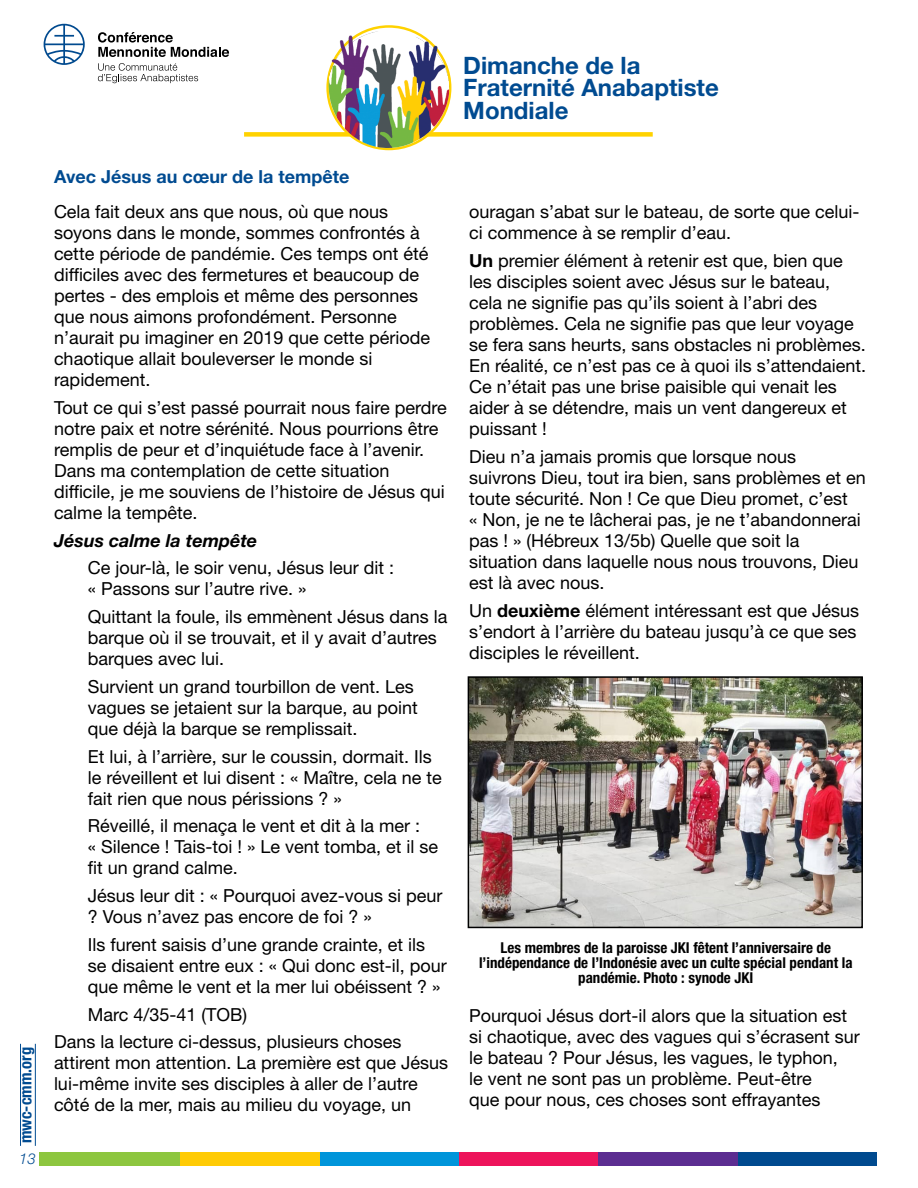
<style>
.page{position:relative;width:918px;height:1188px;background:#fff}
.page>*{position:absolute;margin:0;border:0;box-sizing:border-box;transform-origin:0 0}
.t1{font:700 24px/22.5px "Helvetica Neue";color:#004b91}
.t2{font:18px/21px "Helvetica Neue LT Std";color:#000}
.t3{font:700 18px "Helvetica Neue LT Std";color:#004b91}
.t4{font:italic 700 18px "Helvetica Neue LT Std";color:#000}
.t5{font:700 condensed 16.5px "Helvetica Neue LT Std";color:#004b91}
.t6{font:700 condensed 15px/15px "Helvetica Neue LT Std";color:#000;text-align:center}
.t7{font:italic 300 15px "Helvetica Neue LT Std";color:#004b91}
.s1{font-weight:700}
</style>
<div class="page">
<div style="left:244px;top:132px;width:409px;height:5px;background:#ffd200"></div>
<img style="left:325px;top:28px;width:125px;height:121px">
<div style="left:736px;top:1153px;width:141px;height:13px;background:#004a8f"></div>
<div style="left:597px;top:1153px;width:141px;height:13px;background:#5c2d91"></div>
<div style="left:458px;top:1153px;width:140px;height:13px;background:#ed145b"></div>
<div style="left:318px;top:1153px;width:141px;height:13px;background:#0095da"></div>
<div style="left:179px;top:1153px;width:140px;height:13px;background:#ffcb05"></div>
<div style="left:39px;top:1153px;width:141px;height:13px;background:#8dc63f"></div>
<svg style="left:98px;top:32px;width:131px;height:25px"></svg>
<svg style="left:98px;top:63px;width:100px;height:20px"></svg>
<svg style="left:44px;top:24px;width:41px;height:41px"></svg>
<hr style="left:20px;top:1044px;width:1px;height:102px;background:#004b91">
<hr style="left:35px;top:1044px;width:1px;height:102px;background:#004b91">
<img style="left:471px;top:679px;width:389px;height:246px">
<div style="left:468px;top:676px;width:395px;height:252px;border:2px solid #000"></div>
<h1 class="t1" style="left:463px;top:53px;width:257px">Dimanche de la<br>Fraternité Anabaptiste<br>Mondiale</h1>
<p class="t5" style="left:16px;top:1143px;width:98px;rotate:-90deg">mwc-cmm.org</p>
<p class="t7" style="left:19px;top:1150px;width:18px">13</p>
<p class="t3" style="left:54px;top:166px;width:297px">Avec Jésus au cœur de la tempête</p>
<p class="t2" style="left:54px;top:201px;width:378px">Cela fait deux ans que nous, où que nous soyons dans le monde, sommes confrontés à cette période de pandémie. Ces temps ont été difficiles avec des fermetures et beaucoup de pertes - des emplois et même des personnes que nous aimons profondément. Personne n’aurait pu imaginer en 2019 que cette période chaotique allait bouleverser le monde si rapidement.</p>
<p class="t2" style="left:54px;top:397px;width:394px">Tout ce qui s’est passé pourrait nous faire perdre notre paix et notre sérénité. Nous pourrions être remplis de peur et d’inquiétude face à l’avenir.<br>Dans ma contemplation de cette situation difficile, je me souviens de l’histoire de Jésus qui calme la tempête.</p>
<p class="t4" style="left:54px;top:529px;width:205px">Jésus calme la tempête</p>
<p class="t2" style="left:88px;top:557px;width:308px">Ce jour-là, le soir venu, Jésus leur dit : « Passons sur l’autre rive. »</p>
<p class="t2" style="left:88px;top:606px;width:361px">Quittant la foule, ils emmènent Jésus dans la barque où il se trouvait, et il y avait d’autres barques avec lui.</p>
<p class="t2" style="left:88px;top:676px;width:332px">Survient un grand tourbillon de vent. Les vagues se jetaient sur la barque, au point que déjà la barque se remplissait.</p>
<p class="t2" style="left:88px;top:745px;width:356px">Et lui, à l’arrière, sur le coussin, dormait. Ils le réveillent et lui disent : « Maître, cela ne te fait rien que nous périssions ? »</p>
<p class="t2" style="left:88px;top:815px;width:352px">Réveillé, il menaça le vent et dit à la mer :<br>« Silence ! Tais-toi ! » Le vent tomba, et il se fit un grand calme.</p>
<p class="t2" style="left:88px;top:885px;width:356px">Jésus leur dit : « Pourquoi avez-vous si peur ? Vous n’avez pas encore de foi ? »</p>
<p class="t2" style="left:88px;top:934px;width:361px">Ils furent saisis d’une grande crainte, et ils se disaient entre eux : « Qui donc est-il, pour que même le vent et la mer lui obéissent ? »</p>
<p class="t2" style="left:54px;top:1000px;width:349px;line-height:27.8px;text-indent:34px">Marc 4/35-41 (TOB)<br>Dans la lecture ci-dessus, plusieurs choses</p>
<p class="t2" style="left:54px;top:1052px;width:396px">attirent mon attention. La première est que Jésus lui-même invite ses disciples à aller de l’autre côté de la mer, mais au milieu du voyage, un</p>
<p class="t2" style="left:469px;top:201px;width:392px">ouragan s’abat sur le bateau, de sorte que celui&shy;ci commence à se remplir d’eau.</p>
<p class="t2" style="left:469px;top:250px;width:399px"><span class="s1">Un</span> premier élément à retenir est que, bien que les disciples soient avec Jésus sur le bateau, cela ne signifie pas qu’ils soient à l’abri des problèmes. Cela ne signifie pas que leur voyage se fera sans heurts, sans obstacles ni problèmes.<br>En réalité, ce n’est pas ce à quoi ils s’attendaient.<br>Ce n’était pas une brise paisible qui venait les aider à se détendre, mais un vent dangereux et puissant !</p>
<p class="t2" style="left:469px;top:446px;width:398px">Dieu n’a jamais promis que lorsque nous suivrons Dieu, tout ira bien, sans problèmes et en toute sécurité. Non ! Ce que Dieu promet, c’est<br>« Non, je ne te lâcherai pas, je ne t’abandonnerai pas ! » (Hébreux 13/5b) Quelle que soit la situation dans laquelle nous nous trouvons, Dieu est là avec nous.</p>
<p class="t2" style="left:469px;top:599px;width:392px">Un <span class="s1">deuxième</span> élément intéressant est que Jésus s’endort à l’arrière du bateau jusqu’à ce que ses disciples le réveillent.</p>
<p class="t6" style="left:479px;top:940px;width:375px">Les membres de la paroisse JKI fêtent l’anniversaire de l’indépendance de l’Indonésie avec un culte spécial pendant la pandémie. Photo : synode JKI</p>
<p class="t2" style="left:469px;top:1005px;width:392px">Pourquoi Jésus dort-il alors que la situation est si chaotique, avec des vagues qui s’écrasent sur le bateau ? Pour Jésus, les vagues, le typhon,<br>le vent ne sont pas un problème. Peut-être<br>que pour nous, ces choses sont effrayantes</p>
</div>
